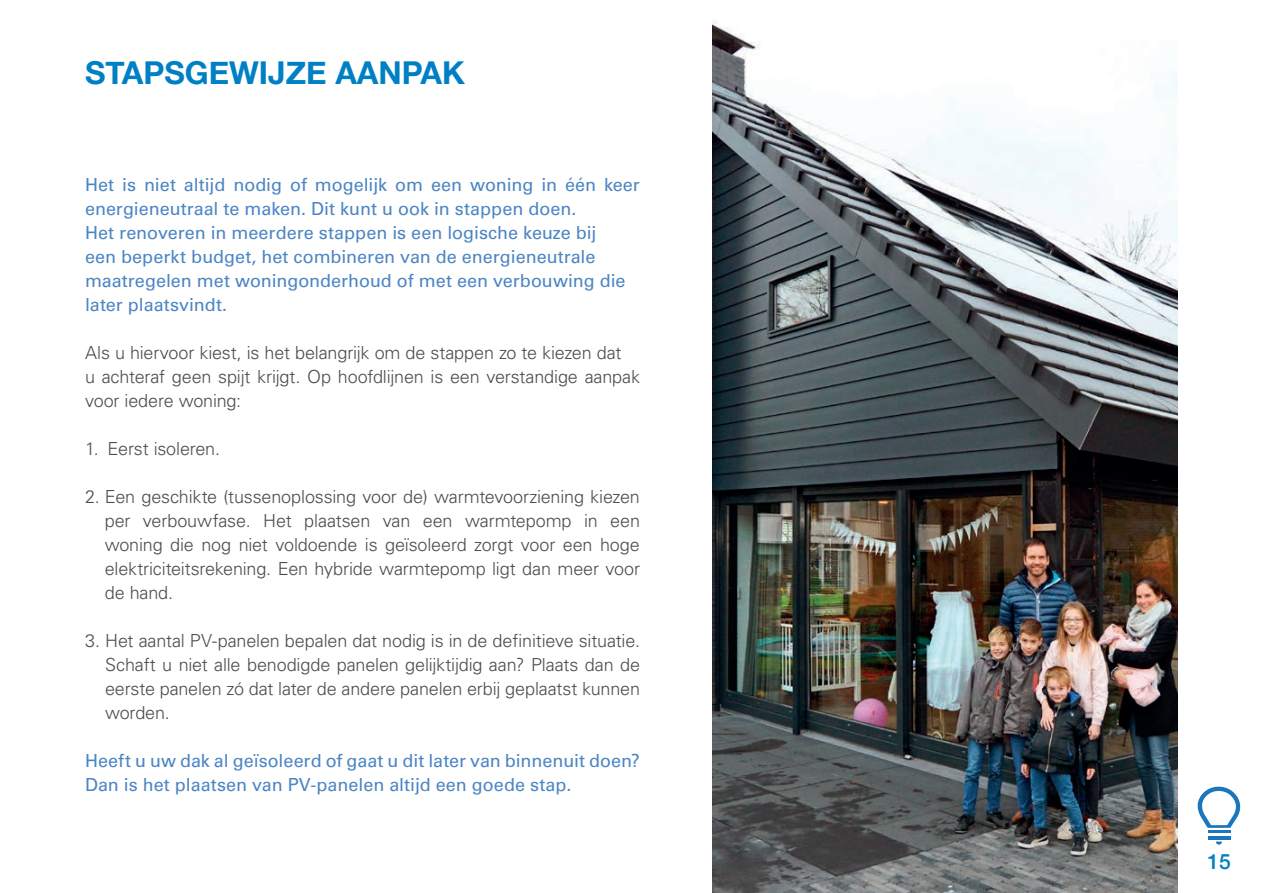
<style>
.page{position:relative;width:1263px;height:893px;background:#fff}
.page>*{position:absolute;margin:0;border:0;box-sizing:border-box;transform-origin:0 0}
.t1{font:700 31.5px "Helvetica Neue";color:#0080c4}
.t2{font:500 21px "Helvetica Neue";color:#0080c4}
.t3{font:300 18px/24px "Univers LT Std";letter-spacing:-.01em;color:#4b4c4d;text-align:justify}
.t4{font:18px/24px "Univers LT Std";color:#4c85c4}
</style>
<div class="page">
<img style="left:712px;top:21px;width:466px;height:872px">
<svg style="left:1198px;top:786px;width:43px;height:59px"></svg>
<h1 class="t1" style="left:85px;top:48px;width:381px">STAPSGEWIJZE AANPAK</h1>
<p class="t4" style="left:85px;top:172px;width:556px">Het is niet altijd nodig of mogelijk om een woning in één keer energieneutraal te maken. Dit kunt u ook in stappen doen.<br>Het renoveren in meerdere stappen is een logische keuze bij<br>een beperkt budget, het combineren van de energieneutrale maatregelen met woningonderhoud of met een verbouwing die later plaatsvindt.</p>
<p class="t3" style="left:85px;top:340px;width:556px;text-align:left">Als u hiervoor kiest, is het belangrijk om de stappen zo te kiezen dat<br>u achteraf geen spijt krijgt. Op hoofdlijnen is een verstandige aanpak voor iedere woning:</p>
<p class="t3" style="left:85px;top:436px;width:137px">1. Eerst isoleren.</p>
<p class="t3" style="left:105px;top:484px;width:537px;text-indent:-20px">2. Een geschikte (tussenoplossing voor de) warmtevoorziening kiezen per verbouwfase. Het plaatsen van een warmtepomp in een woning die nog niet voldoende is geïsoleerd zorgt voor een hoge elektriciteitsrekening. Een hybride warmtepomp ligt dan meer voor de hand.</p>
<p class="t3" style="left:105px;top:628px;width:536px;text-indent:-20px">3. Het aantal PV-panelen bepalen dat nodig is in de definitieve situatie.<br>Schaft u niet alle benodigde panelen gelijktijdig aan? Plaats dan de eerste panelen zó dat later de andere panelen erbij geplaatst kunnen worden.</p>
<p class="t4" style="left:85px;top:748px;width:556px">Heeft u uw dak al geïsoleerd of gaat u dit later van binnenuit doen?<br>Dan is het plaatsen van PV-panelen altijd een goede stap.</p>
<p class="t2" style="left:1207px;top:844px;width:25px">15</p>
</div>
